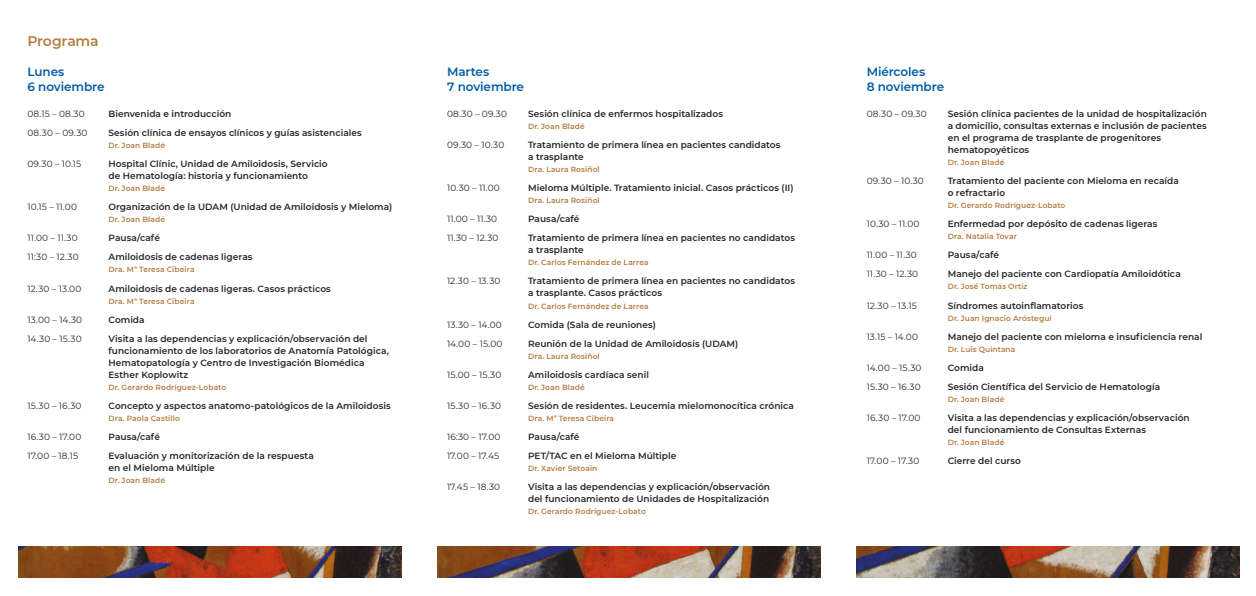
<style>
.page{position:relative;width:1256px;height:596px;background:#fff}
.page>*{position:absolute;margin:0;border:0;box-sizing:border-box;transform-origin:0 0}
.t1{font:600 14px "Montserrat";letter-spacing:-.015em;color:#b47c41}
.t2{font:600 12px/15px "Montserrat";letter-spacing:-.005em;color:#005ca9}
.t3{font:600 9px/12px "Montserrat";letter-spacing:.005em;color:#262625}
.t4{font:9px "Montserrat";letter-spacing:.01em;color:#262625}
.t5{font:600 7.5px "Montserrat";letter-spacing:.015em;color:#b47c41}
</style>
<div class="page">
<img style="left:856px;top:546px;width:383px;height:31px">
<img style="left:438px;top:546px;width:383px;height:31px">
<img style="left:18px;top:546px;width:383px;height:31px">
<h1 class="t1" style="left:27px;top:31px;width:73px">Programa</h1>
<h2 class="t2" style="left:27px;top:63px;width:79px">Lunes<br>6 noviembre</h2>
<p class="t4" style="left:27px;top:107px;width:59px">08.15 – 08.30</p>
<p class="t3" style="left:108px;top:107px;width:124px">Bienvenida e introducción</p>
<p class="t4" style="left:27px;top:126px;width:62px">08.30 – 09.30</p>
<p class="t3" style="left:108px;top:126px;width:255px">Sesión clínica de ensayos clínicos y guías asistenciales</p>
<p class="t5" style="left:108px;top:140px;width:58px">Dr. Joan Bladé</p>
<p class="t4" style="left:27px;top:157px;width:55px">09.30 – 10.15</p>
<p class="t3" style="left:108px;top:157px;width:221px">Hospital Clínic, Unidad de Amiloidosis, Servicio de Hematología: historia y funcionamiento</p>
<p class="t5" style="left:108px;top:183px;width:58px">Dr. Joan Bladé</p>
<p class="t4" style="left:27px;top:201px;width:51px">10.15 – 11.00</p>
<p class="t3" style="left:108px;top:200px;width:285px">Organización de la UDAM (Unidad de Amiloidosis y Mieloma)</p>
<p class="t5" style="left:108px;top:214px;width:58px">Dr. Joan Bladé</p>
<p class="t4" style="left:27px;top:232px;width:52px">11.00 – 11.30</p>
<p class="t3" style="left:108px;top:231px;width:53px">Pausa/café</p>
<p class="t4" style="left:27px;top:251px;width:53px">11:30 – 12.30</p>
<p class="t3" style="left:108px;top:251px;width:146px">Amiloidosis de cadenas ligeras</p>
<p class="t5" style="left:108px;top:264px;width:88px">Dra. Mª Teresa Cibeira</p>
<p class="t4" style="left:27px;top:282px;width:55px">12.30 – 13.00</p>
<p class="t3" style="left:108px;top:282px;width:224px">Amiloidosis de cadenas ligeras. Casos prácticos</p>
<p class="t5" style="left:108px;top:295px;width:88px">Dra. Mª Teresa Cibeira</p>
<p class="t4" style="left:27px;top:313px;width:56px">13.00 – 14.30</p>
<p class="t3" style="left:108px;top:313px;width:38px">Comida</p>
<p class="t4" style="left:27px;top:332px;width:56px">14.30 – 15.30</p>
<p class="t3" style="left:108px;top:332px;width:282px">Visita a las dependencias y explicación/observación del funcionamiento de los laboratorios de Anatomía Patológica, Hematopatología y Centro de Investigación Biomédica Esther Koplowitz</p>
<p class="t5" style="left:108px;top:381px;width:119px">Dr. Gerardo Rodríguez-Lobato</p>
<p class="t4" style="left:27px;top:399px;width:56px">15.30 – 16.30</p>
<p class="t3" style="left:108px;top:399px;width:284px">Concepto y aspectos anatomo-patológicos de la Amiloidosis</p>
<p class="t5" style="left:108px;top:412px;width:73px">Dra. Paola Castillo</p>
<p class="t4" style="left:27px;top:430px;width:55px">16.30 – 17.00</p>
<p class="t3" style="left:108px;top:430px;width:53px">Pausa/café</p>
<p class="t4" style="left:27px;top:449px;width:52px">17.00 – 18.15</p>
<p class="t3" style="left:108px;top:449px;width:207px">Evaluación y monitorización de la respuesta en el Mieloma Múltiple</p>
<p class="t5" style="left:108px;top:475px;width:58px">Dr. Joan Bladé</p>
<h2 class="t2" style="left:447px;top:63px;width:78px">Martes<br>7 noviembre</h2>
<p class="t4" style="left:447px;top:107px;width:62px">08.30 – 09.30</p>
<p class="t3" style="left:528px;top:107px;width:196px">Sesión clínica de enfermos hospitalizados</p>
<p class="t5" style="left:528px;top:121px;width:58px">Dr. Joan Bladé</p>
<p class="t4" style="left:447px;top:138px;width:59px">09.30 – 10.30</p>
<p class="t3" style="left:528px;top:138px;width:254px">Tratamiento de primera línea en pacientes candidatos a trasplante</p>
<p class="t5" style="left:528px;top:164px;width:73px">Dra. Laura Rosiñol</p>
<p class="t4" style="left:447px;top:181px;width:54px">10.30 – 11.00</p>
<p class="t3" style="left:528px;top:181px;width:267px">Mieloma Múltiple. Tratamiento inicial. Casos prácticos (II)</p>
<p class="t5" style="left:528px;top:195px;width:73px">Dra. Laura Rosiñol</p>
<p class="t4" style="left:447px;top:213px;width:52px">11.00 – 11.30</p>
<p class="t3" style="left:528px;top:212px;width:53px">Pausa/café</p>
<p class="t4" style="left:447px;top:232px;width:53px">11.30 – 12.30</p>
<p class="t3" style="left:528px;top:231px;width:268px">Tratamiento de primera línea en pacientes no candidatos a trasplante</p>
<p class="t5" style="left:528px;top:257px;width:122px">Dr. Carlos Fernández de Larrea</p>
<p class="t4" style="left:447px;top:275px;width:55px">12.30 – 13.30</p>
<p class="t3" style="left:528px;top:275px;width:268px">Tratamiento de primera línea en pacientes no candidatos a trasplante. Casos prácticos</p>
<p class="t5" style="left:528px;top:300px;width:122px">Dr. Carlos Fernández de Larrea</p>
<p class="t4" style="left:447px;top:318px;width:56px">13.30 – 14.00</p>
<p class="t3" style="left:528px;top:318px;width:129px">Comida (Sala de reuniones)</p>
<p class="t4" style="left:447px;top:337px;width:57px">14.00 – 15.00</p>
<p class="t3" style="left:528px;top:337px;width:212px">Reunión de la Unidad de Amiloidosis (UDAM)</p>
<p class="t5" style="left:528px;top:350px;width:73px">Dra. Laura Rosiñol</p>
<p class="t4" style="left:447px;top:368px;width:56px">15.00 – 15.30</p>
<p class="t3" style="left:528px;top:368px;width:122px">Amiloidosis cardíaca senil</p>
<p class="t5" style="left:528px;top:381px;width:58px">Dr. Joan Bladé</p>
<p class="t4" style="left:447px;top:399px;width:56px">15.30 – 16.30</p>
<p class="t3" style="left:528px;top:399px;width:267px">Sesión de residentes. Leucemia mielomonocítica crónica</p>
<p class="t5" style="left:528px;top:412px;width:88px">Dra. Mª Teresa Cibeira</p>
<p class="t4" style="left:447px;top:430px;width:55px">16:30 – 17.00</p>
<p class="t3" style="left:528px;top:430px;width:53px">Pausa/café</p>
<p class="t4" style="left:447px;top:449px;width:54px">17.00 – 17.45</p>
<p class="t3" style="left:528px;top:449px;width:150px">PET/TAC en el Mieloma Múltiple</p>
<p class="t5" style="left:528px;top:463px;width:71px">Dr. Xavier Setoain</p>
<p class="t4" style="left:447px;top:480px;width:55px">17.45 – 18.30</p>
<p class="t3" style="left:528px;top:480px;width:244px">Visita a las dependencias y explicación/observación del funcionamiento de Unidades de Hospitalización</p>
<p class="t5" style="left:528px;top:506px;width:119px">Dr. Gerardo Rodríguez-Lobato</p>
<h2 class="t2" style="left:867px;top:63px;width:79px">Miércoles<br>8 noviembre</h2>
<p class="t4" style="left:867px;top:107px;width:62px">08.30 – 09.30</p>
<p class="t3" style="left:948px;top:107px;width:261px">Sesión clínica pacientes de la unidad de hospitalización a domicilio, consultas externas e inclusión de pacientes en el programa de trasplante de progenitores hematopoyéticos</p>
<p class="t5" style="left:948px;top:157px;width:58px">Dr. Joan Bladé</p>
<p class="t4" style="left:867px;top:174px;width:59px">09.30 – 10.30</p>
<p class="t3" style="left:948px;top:174px;width:233px">Tratamiento del paciente con Mieloma en recaída o refractario</p>
<p class="t5" style="left:948px;top:200px;width:119px">Dr. Gerardo Rodríguez-Lobato</p>
<p class="t4" style="left:867px;top:217px;width:54px">10.30 – 11.00</p>
<p class="t3" style="left:948px;top:217px;width:211px">Enfermedad por depósito de cadenas ligeras</p>
<p class="t5" style="left:948px;top:231px;width:71px">Dra. Natalia Tovar</p>
<p class="t4" style="left:867px;top:249px;width:52px">11.00 – 11.30</p>
<p class="t3" style="left:948px;top:248px;width:53px">Pausa/café</p>
<p class="t4" style="left:867px;top:268px;width:53px">11.30 – 12.30</p>
<p class="t3" style="left:948px;top:267px;width:235px">Manejo del paciente con Cardiopatía Amiloidótica</p>
<p class="t5" style="left:948px;top:281px;width:81px">Dr. José Tomás Ortiz</p>
<p class="t4" style="left:867px;top:299px;width:52px">12.30 – 13.15</p>
<p class="t3" style="left:948px;top:299px;width:137px">Síndromes autoinflamatorios</p>
<p class="t5" style="left:948px;top:312px;width:105px">Dr. Juan Ignacio Aróstegui</p>
<p class="t4" style="left:867px;top:330px;width:53px">13.15 – 14.00</p>
<p class="t3" style="left:948px;top:330px;width:256px">Manejo del paciente con mieloma e insuficiencia renal</p>
<p class="t5" style="left:948px;top:343px;width:69px">Dr. Luis Quintana</p>
<p class="t4" style="left:867px;top:361px;width:56px">14.00 – 15.30</p>
<p class="t3" style="left:948px;top:361px;width:38px">Comida</p>
<p class="t4" style="left:867px;top:380px;width:56px">15.30 – 16.30</p>
<p class="t3" style="left:948px;top:380px;width:214px">Sesión Científica del Servicio de Hematología</p>
<p class="t5" style="left:948px;top:393px;width:58px">Dr. Joan Bladé</p>
<p class="t4" style="left:867px;top:411px;width:55px">16.30 – 17.00</p>
<p class="t3" style="left:948px;top:411px;width:244px">Visita a las dependencias y explicación/observación del funcionamiento de Consultas Externas</p>
<p class="t5" style="left:948px;top:436px;width:58px">Dr. Joan Bladé</p>
<p class="t4" style="left:867px;top:454px;width:54px">17.00 – 17.30</p>
<p class="t3" style="left:948px;top:454px;width:75px">Cierre del curso</p>
</div>
